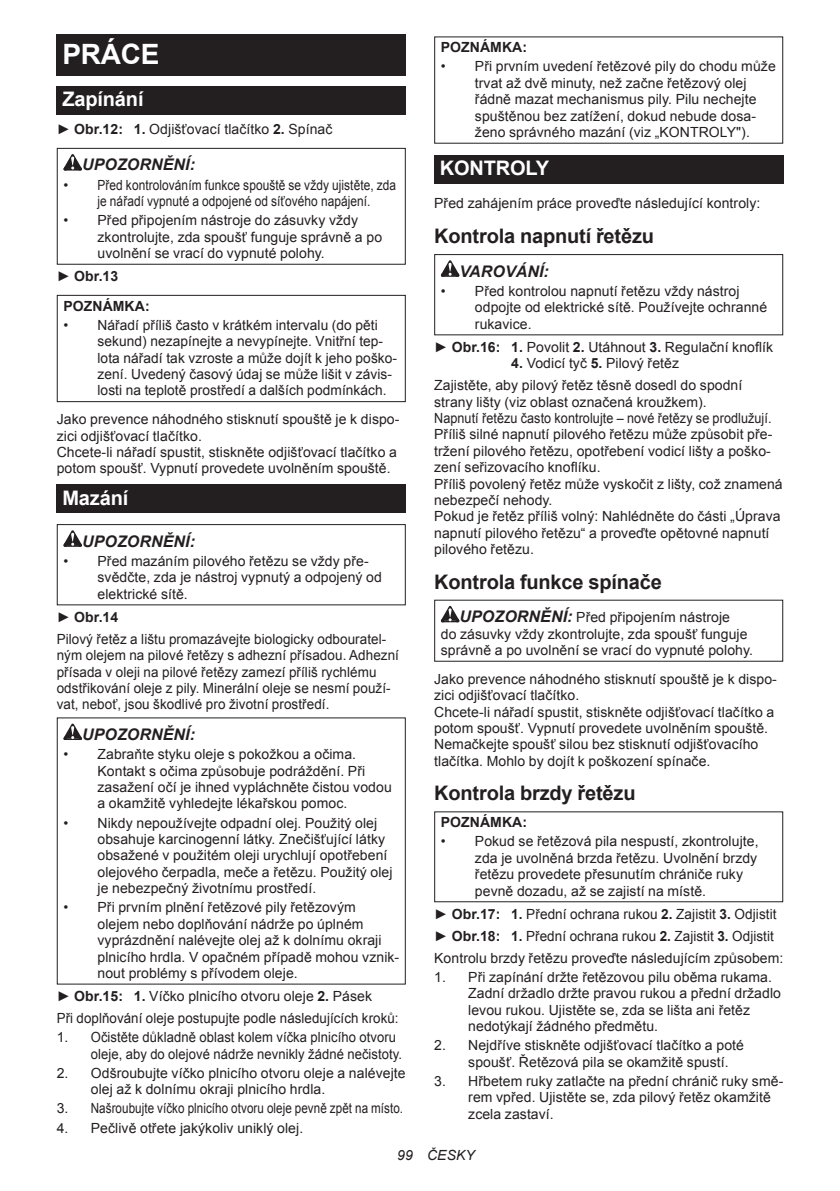
<style>
.page{position:relative;width:840px;height:1191px;background:#fff}
.page>*{position:absolute;margin:0;border:0;box-sizing:border-box;transform-origin:0 0}
.t1{font:700 28px "Arial";letter-spacing:-.01em;color:#fff}
.t2{font:700 20px "Arial";letter-spacing:-.01em;color:#231f20}
.t3{font:700 20px "Arial";letter-spacing:-.01em;color:#fff}
.t4{font:italic 700 16px "Arial";letter-spacing:.005em;color:#231f20}
.t5{font:14px/16.4px "Arial";letter-spacing:.005em;color:#231f20}
.t6{font:14px/16.4px "Arial";letter-spacing:.005em;color:#231f20;scale:.96 1}
.t7{font:700 14px/29.6px "Arial";letter-spacing:.005em;color:#231f20}
.t8{font:italic 14px "Arial";letter-spacing:.005em;color:#231f20}
.s1{font-weight:700}
.s2{font-weight:400}
.s3{font-weight:700;font-style:italic;font-size:16px}
</style>
<div class="page">
<div style="left:57px;top:34px;width:348px;height:41px;background:#231f20"></div>
<div style="left:57px;top:86px;width:348px;height:29px;background:#231f20"></div>
<svg style="left:63px;top:154px;width:19px;height:16px"></svg>
<div style="left:57px;top:148px;width:348px;height:117px;border:1px solid #231f20"></div>
<div style="left:57px;top:295px;width:348px;height:107px;border:1px solid #231f20"></div>
<div style="left:57px;top:485px;width:348px;height:28px;background:#231f20"></div>
<svg style="left:63px;top:530px;width:19px;height:17px"></svg>
<div style="left:57px;top:524px;width:348px;height:81px;border:1px solid #231f20"></div>
<svg style="left:63px;top:723px;width:19px;height:17px"></svg>
<div style="left:434px;top:155px;width:348px;height:28px;background:#231f20"></div>
<svg style="left:440px;top:260px;width:19px;height:17px"></svg>
<div style="left:434px;top:254px;width:348px;height:81px;border:1px solid #231f20"></div>
<svg style="left:440px;top:606px;width:19px;height:16px"></svg>
<div style="left:434px;top:811px;width:348px;height:91px;border:1px solid #231f20"></div>
<h1 class="t1" style="left:62px;top:43px;width:99px">PRÁCE</h1>
<h2 class="t3" style="left:62px;top:86px;width:83px">Zapínání</h2>
<p class="t5" style="left:57px;top:121px;width:277px">► <span class="s1">Obr.12: 1.</span> Odjišťovací tlačítko <span class="s1">2.</span> Spínač</p>
<p class="t4" style="left:82px;top:154px;width:114px">UPOZORNĚNÍ:</p>
<p class="t5" style="left:97px;top:178px;width:300px;text-indent:-34px">• Před kontrolováním funkce spouště se vždy ujistěte, zda je nářadí vypnuté a odpojené od síťového napájení.</p>
<p class="t5" style="left:97px;top:212px;width:286px;text-indent:-34px">• Před připojením nástroje do zásuvky vždy zkontrolujte, zda spoušť funguje správně a po uvolnění se vrací do vypnuté polohy.</p>
<p class="t7" style="left:63px;top:262px;width:88px;text-indent:-7px"><span class="s2">►</span> Obr.13<br>POZNÁMKA:</p>
<p class="t5" style="left:97px;top:318px;width:301px;text-indent:-34px">• Nářadí příliš často v krátkém intervalu (do pěti sekund) nezapínejte a nevypínejte. Vnitřní tep&shy;lota nářadí tak vzroste a může dojít k jeho poško&shy;zení. Uvedený časový údaj se může lišit v závis&shy;losti na teplotě prostředí a dalších podmínkách.</p>
<p class="t5" style="left:57px;top:411px;width:344px">Jako prevence náhodného stisknutí spouště je k dispo&shy;zici odjišťovací tlačítko.<br>Chcete-li nářadí spustit, stiskněte odjišťovací tlačítko a potom spoušť. Vypnutí provedete uvolněním spouště.</p>
<h2 class="t3" style="left:62px;top:484px;width:67px">Mazání</h2>
<p class="t4" style="left:82px;top:530px;width:114px">UPOZORNĚNÍ:</p>
<p class="t5" style="left:97px;top:553px;width:286px;text-indent:-34px">• Před mazáním pilového řetězu se vždy pře&shy;svědčte, zda je nástroj vypnutý a odpojený od elektrické sítě.</p>
<p class="t5" style="left:57px;top:606px;width:331px;line-height:22px">► <span class="s1">Obr.14<br></span>Pilový řetěz a lištu promazávejte biologicky odbouratel-</p>
<p class="t6" style="left:57px;top:647px;width:358px">ným olejem na pilové řetězy s adhezní přísadou. Adhezní přísada v oleji na pilové řetězy zamezí příliš rychlému odstřikování oleje z pily. Minerální oleje se nesmí použí&shy;vat, neboť, jsou škodlivé pro životní prostředí.</p>
<p class="t4" style="left:82px;top:723px;width:114px">UPOZORNĚNÍ:</p>
<p class="t5" style="left:97px;top:746px;width:295px;text-indent:-34px">• Zabraňte styku oleje s pokožkou a očima.<br>Kontakt s očima způsobuje podráždění. Při zasažení očí je ihned vypláchněte čistou vodou a okamžitě vyhledejte lékařskou pomoc.</p>
<p class="t5" style="left:97px;top:814px;width:296px;text-indent:-34px">• Nikdy nepoužívejte odpadní olej. Použitý olej obsahuje karcinogenní látky. Znečišťující látky obsažené v použitém oleji urychlují opotřebení olejového čerpadla, meče a řetězu. Použitý olej je nebezpečný životnímu prostředí.</p>
<p class="t5" style="left:97px;top:899px;width:303px;text-indent:-34px">• Při prvním plnění řetězové pily řetězovým olejem nebo doplňování nádrže po úplném vyprázdnění nalévejte olej až k dolnímu okraji plnicího hrdla. V opačném případě mohou vznik&shy;nout problémy s přívodem oleje.</p>
<p class="t5" style="left:57px;top:985px;width:343px;line-height:22px">► <span class="s1">Obr.15: 1.</span> Víčko plnicího otvoru oleje <span class="s1">2.</span> Pásek<br>Při doplňování oleje postupujte podle následujících kroků:</p>
<p class="t5" style="left:91px;top:1030px;width:313px;text-indent:-34px">1. Očistěte důkladně oblast kolem víčka plnicího otvoru oleje, aby do olejové nádrže nevnikly žádné nečistoty.</p>
<p class="t5" style="left:91px;top:1065px;width:316px;text-indent:-34px">2. Odšroubujte víčko plnicího otvoru oleje a nalévejte olej až k dolnímu okraji plnicího hrdla.</p>
<p class="t5" style="left:57px;top:1101px;width:348px">3. Našroubujte víčko plnicího otvoru oleje pevně zpět na místo.</p>
<p class="t5" style="left:57px;top:1119px;width:248px">4. Pečlivě otřete jakýkoliv uniklý olej.</p>
<p class="t7" style="left:440px;top:34px;width:88px">POZNÁMKA:</p>
<p class="t5" style="left:474px;top:58px;width:302px;text-indent:-34px">• Při prvním uvedení řetězové pily do chodu může trvat až dvě minuty, než začne řetězový olej řádně mazat mechanismus pily. Pilu nechejte spuštěnou bez zatížení, dokud nebude dosa&shy;ženo správného mazání (viz „KONTROLY").</p>
<h2 class="t3" style="left:439px;top:160px;width:111px">KONTROLY</h2>
<p class="t5" style="left:434px;top:195px;width:327px">Před zahájením práce proveďte následující kontroly:</p>
<h2 class="t2" style="left:434px;top:223px;width:221px">Kontrola napnutí řetězu</h2>
<p class="t4" style="left:459px;top:265px;width:91px">VAROVÁNÍ:</p>
<p class="t5" style="left:474px;top:283px;width:294px;text-indent:-34px">• Před kontrolou napnutí řetězu vždy nástroj odpojte od elektrické sítě. Používejte ochranné rukavice.</p>
<p class="t5" style="left:434px;top:339px;width:340px">► <span class="s1">Obr.16: 1.</span> Povolit <span class="s1">2.</span> Utáhnout <span class="s1">3.</span> Regulační knoflík</p>
<p class="t5" style="left:434px;top:352px;width:309px;line-height:22px;text-indent:77px"><span class="s1">4.</span> Vodicí tyč <span class="s1">5.</span> Pilový řetěz<br>Zajistěte, aby pilový řetěz těsně dosedl do spodní</p>
<p class="t5" style="left:434px;top:393px;width:350px">strany lišty (viz oblast označená kroužkem).<br>Napnutí řetězu často kontrolujte – nové řetězy se prodlužují.<br>Příliš silné napnutí pilového řetězu může způsobit pře&shy;tržení pilového řetězu, opotřebení vodicí lišty a poško&shy;zení seřizovacího knoflíku.<br>Příliš povolený řetěz může vyskočit z lišty, což znamená nebezpečí nehody.<br>Pokud je řetěz příliš volný: Nahlédněte do části „Úprava napnutí pilového řetězu“ a proveďte opětovné napnutí pilového řetězu.</p>
<h2 class="t2" style="left:434px;top:568px;width:229px">Kontrola funkce spínače</h2>
<p class="t5" style="left:440px;top:609px;width:313px;text-align:center"><span class="s3">UPOZORNĚNÍ:</span> Před připojením nástroje<br>do zásuvky vždy zkontrolujte, zda spoušť funguje správně a po uvolnění se vrací do vypnuté polohy.</p>
<p class="t5" style="left:434px;top:671px;width:344px">Jako prevence náhodného stisknutí spouště je k dispo&shy;zici odjišťovací tlačítko.<br>Chcete-li nářadí spustit, stiskněte odjišťovací tlačítko a potom spoušť. Vypnutí provedete uvolněním spouště.<br>Nemačkejte spoušť silou bez stisknutí odjišťovacího tlačítka. Mohlo by dojít k poškození spínače.</p>
<h2 class="t2" style="left:434px;top:780px;width:203px">Kontrola brzdy řetězu</h2>
<p class="t7" style="left:440px;top:808px;width:88px">POZNÁMKA:</p>
<p class="t5" style="left:474px;top:833px;width:285px;text-indent:-34px">• Pokud se řetězová pila nespustí, zkontrolujte, zda je uvolněná brzda řetězu. Uvolnění brzdy řetězu provedete přesunutím chrániče ruky pevně dozadu, až se zajistí na místě.</p>
<p class="t5" style="left:434px;top:903px;width:350px;line-height:22px">► <span class="s1">Obr.17: 1.</span> Přední ochrana rukou <span class="s1">2.</span> Zajistit <span class="s1">3.</span> Odjistit ► <span class="s1">Obr.18: 1.</span> Přední ochrana rukou <span class="s1">2.</span> Zajistit <span class="s1">3.</span> Odjistit<br>Kontrolu brzdy řetězu proveďte následujícím způsobem:</p>
<p class="t5" style="left:468px;top:969px;width:314px;text-indent:-34px">1. Při zapínání držte řetězovou pilu oběma rukama.<br>Zadní držadlo držte pravou rukou a přední držadlo levou rukou. Ujistěte se, zda se lišta ani řetěz nedotýkají žádného předmětu.</p>
<p class="t5" style="left:468px;top:1037px;width:277px;text-indent:-34px">2. Nejdříve stiskněte odjišťovací tlačítko a poté spoušť. Řetězová pila se okamžitě spustí.</p>
<p class="t5" style="left:468px;top:1073px;width:316px;text-indent:-34px">3. Hřbetem ruky zatlačte na přední chránič ruky smě&shy;rem vpřed. Ujistěte se, zda pilový řetěz okamžitě zcela zastaví.</p>
<p class="t8" style="left:397px;top:1147px;width:79px">99 ČESKY</p>
</div>
